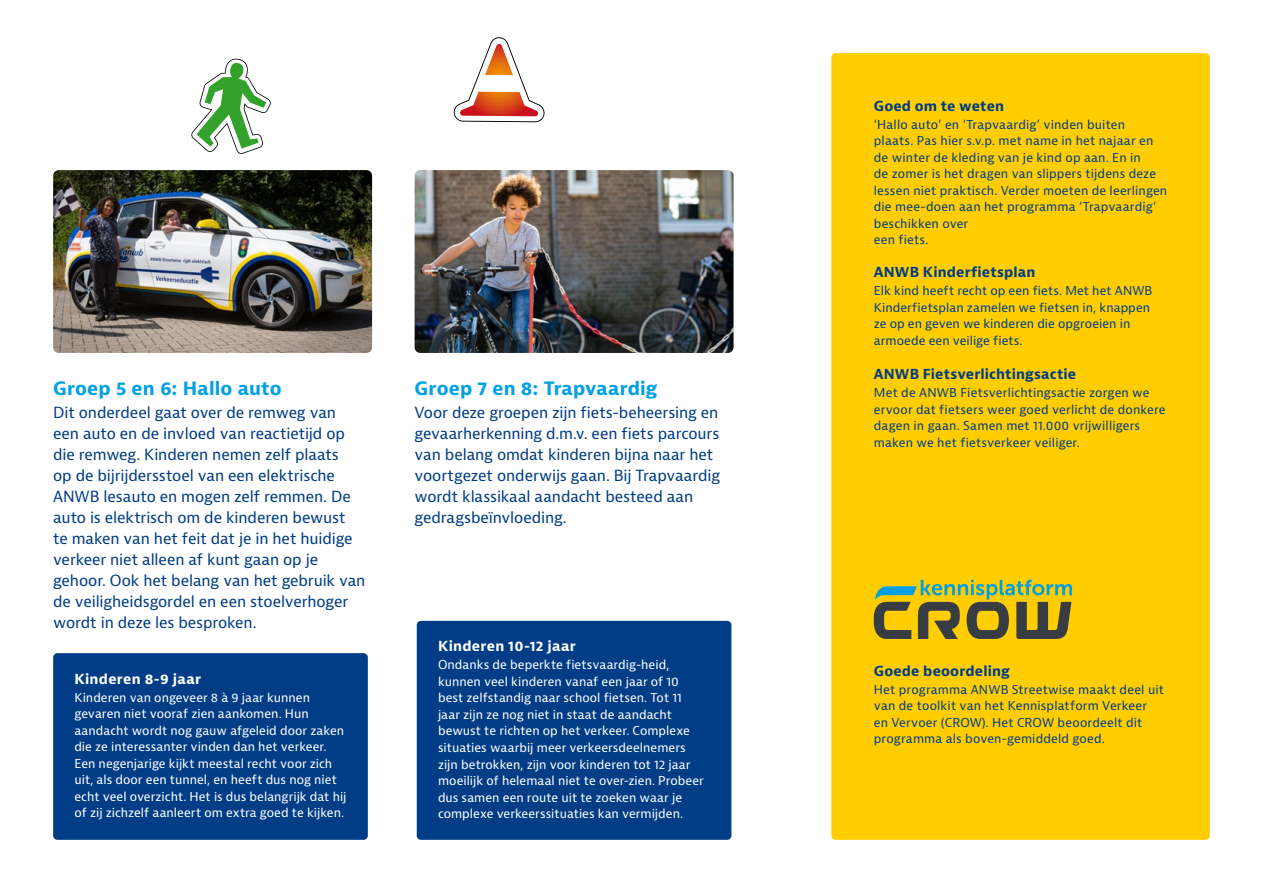
<style>
.page{position:relative;width:1263px;height:893px;background:#fff}
.page>*{position:absolute;margin:0;border:0;box-sizing:border-box;transform-origin:0 0}
.t1{font:700 18px "Bernina Sans";letter-spacing:.005em;color:#00a1e5}
.t2{font:15px/21px "Bernina Sans";letter-spacing:-.01em;color:#003d86}
.t3{font:700 13.5px "Bernina Sans";letter-spacing:.01em;color:#003d86}
.t4{font:700 13.5px "Bernina Sans";letter-spacing:.02em;color:#fff}
.t5{font:12px/16.5px "Bernina Sans";letter-spacing:.01em;color:#003d86}
.t6{font:12px/16.5px "Bernina Sans";color:#fff}
</style>
<div class="page">
<div style="left:831px;top:53px;width:379px;height:787px;background:#ffcd00;border-radius:4px"></div>
<img style="left:53px;top:170px;width:319px;height:183px">
<img style="left:415px;top:170px;width:318px;height:183px">
<div style="left:53px;top:653px;width:315px;height:187px;background:#003d86;border-radius:4px"></div>
<div style="left:417px;top:621px;width:314px;height:219px;background:#003d86;border-radius:4px"></div>
<svg style="left:191px;top:58px;width:80px;height:96px"></svg>
<svg style="left:453px;top:37px;width:92px;height:85px"></svg>
<svg style="left:874px;top:580px;width:198px;height:59px"></svg>
<h1 class="t1" style="left:53px;top:377px;width:230px">Groep 5 en 6: Hallo auto</h1>
<p class="t2" style="left:53px;top:403px;width:314px">Dit onderdeel gaat over de remweg van een auto en de invloed van reactietijd op die remweg. Kinderen nemen zelf plaats<br>op de bijrijdersstoel van een elektrische ANWB lesauto en mogen zelf remmen. De auto is elektrisch om de kinderen bewust<br>te maken van het feit dat je in het huidige verkeer niet alleen af kunt gaan op je gehoor. Ook het belang van het gebruik van de veiligheidsgordel en een stoelverhoger wordt in deze les besproken.</p>
<p class="t4" style="left:74px;top:670px;width:128px">Kinderen 8-9 jaar</p>
<p class="t6" style="left:74px;top:689px;width:274px">Kinderen van ongeveer 8 à 9 jaar kunnen gevaren niet vooraf zien aankomen. Hun aandacht wordt nog gauw afgeleid door zaken die ze interessanter vinden dan het verkeer.<br>Een negenjarige kijkt meestal recht voor zich uit, als door een tunnel, en heeft dus nog niet echt veel overzicht. Het is dus belangrijk dat hij of zij zichzelf aanleert om extra goed te kijken.</p>
<h1 class="t1" style="left:415px;top:377px;width:244px">Groep 7 en 8: Trapvaardig</h1>
<p class="t2" style="left:415px;top:403px;width:307px">Voor deze groepen zijn fiets-beheersing en gevaarherkenning d.m.v. een fiets parcours van belang omdat kinderen bijna naar het voortgezet onderwijs gaan. Bij Trapvaardig wordt klassikaal aandacht besteed aan gedragsbeïnvloeding.</p>
<p class="t4" style="left:438px;top:638px;width:139px">Kinderen 10-12 jaar</p>
<p class="t6" style="left:438px;top:657px;width:267px">Ondanks de beperkte fietsvaardig-heid, kunnen veel kinderen vanaf een jaar of 10 best zelfstandig naar school fietsen. Tot 11 jaar zijn ze nog niet in staat de aandacht bewust te richten op het verkeer. Complexe situaties waarbij meer verkeersdeelnemers zijn betrokken, zijn voor kinderen tot 12 jaar moeilijk of helemaal niet te over-zien. Probeer dus samen een route uit te zoeken waar je complexe verkeerssituaties kan vermijden.</p>
<p class="t3" style="left:874px;top:97px;width:132px">Goed om te weten</p>
<p class="t5" style="left:874px;top:116px;width:295px">‘Hallo auto’ en ‘Trapvaardig’ vinden buiten plaats. Pas hier s.v.p. met name in het najaar en de winter de kleding van je kind op aan. En in<br>de zomer is het dragen van slippers tijdens deze lessen niet praktisch. Verder moeten de leerlingen die mee-doen aan het programma ‘Trapvaardig’ beschikken over<br>een fiets.</p>
<p class="t3" style="left:874px;top:264px;width:163px">ANWB Kinderfietsplan</p>
<p class="t5" style="left:874px;top:283px;width:280px">Elk kind heeft recht op een fiets. Met het ANWB Kinderfietsplan zamelen we fietsen in, knappen ze op en geven we kinderen die opgroeien in armoede een veilige fiets.</p>
<p class="t3" style="left:874px;top:366px;width:204px">ANWB Fietsverlichtingsactie</p>
<p class="t5" style="left:874px;top:385px;width:293px">Met de ANWB Fietsverlichtingsactie zorgen we ervoor dat fietsers weer goed verlicht de donkere dagen in gaan. Samen met 11.000 vrijwilligers maken we het fietsverkeer veiliger.</p>
<p class="t3" style="left:874px;top:662px;width:137px">Goede beoordeling</p>
<p class="t5" style="left:874px;top:681px;width:292px">Het programma ANWB Streetwise maakt deel uit van de toolkit van het Kennisplatform Verkeer en Vervoer (CROW). Het CROW beoordeelt dit programma als boven-gemiddeld goed.</p>
</div>
